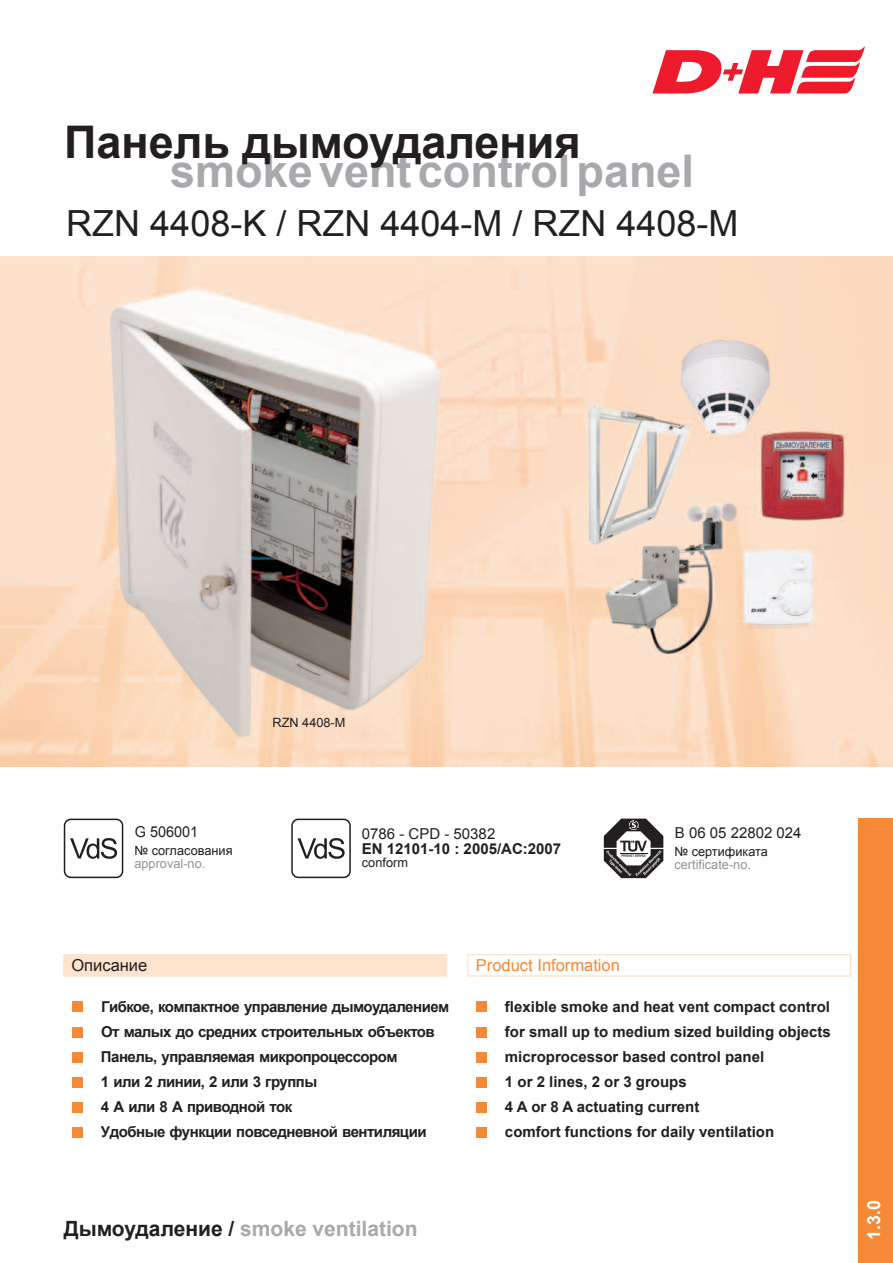
<style>
.page{position:relative;width:893px;height:1263px;background:#fff}
.page>*{position:absolute;margin:0;border:0;box-sizing:border-box;transform-origin:0 0}
.t1{font:700 45px "Arial";color:#a8a9ad}
.t2{font:700 45px "Arial";color:#231f20}
.t3{font:36px "Arial";color:#231f20}
.t4{font:700 21px "Arial";color:#a8a9ad}
.t5{font:700 18px "Arial";color:#fff}
.t6{font:16.5px "Arial";color:#f58938}
.t7{font:16.5px "Arial";color:#231f20}
.t8{font:700 15px/25.2px "Arial";color:#231f20}
.t9{font:700 15px/25.2px "Arial";letter-spacing:-.035em;color:#231f20}
.t10{font:15px "Arial";color:#231f20}
.t11{font:15px "Arial";color:#231f20;scale:.96 1}
.t12{font:12.75px "Arial";color:#231f20}
.t13{font:12.75px "Arial";color:#939598}
.s1{color:#231f20}
</style>
<div class="page">
<div style="left:859px;top:819px;width:34px;height:444px;background:#f58938"></div>
<img style="left:0;top:256px;width:893px;height:510px">
<div style="left:72px;top:1001px;width:11px;height:11px;background:#f58938"></div>
<div style="left:72px;top:1027px;width:11px;height:10px;background:#f58938"></div>
<div style="left:72px;top:1052px;width:11px;height:10px;background:#f58938"></div>
<div style="left:72px;top:1077px;width:11px;height:10px;background:#f58938"></div>
<div style="left:72px;top:1102px;width:11px;height:10px;background:#f58938"></div>
<div style="left:72px;top:1127px;width:11px;height:11px;background:#f58938"></div>
<div style="left:476px;top:1001px;width:11px;height:11px;background:#f58938"></div>
<div style="left:476px;top:1027px;width:11px;height:10px;background:#f58938"></div>
<div style="left:476px;top:1052px;width:11px;height:10px;background:#f58938"></div>
<div style="left:476px;top:1077px;width:11px;height:10px;background:#f58938"></div>
<div style="left:476px;top:1102px;width:11px;height:10px;background:#f58938"></div>
<div style="left:64px;top:955px;width:382px;height:21px;background:#fee4cf"></div>
<div style="left:63px;top:954px;width:384px;height:22px;border:1px solid #fee4cf"></div>
<div style="left:467px;top:954px;width:384px;height:22px;border:1px solid #fee4cf"></div>
<svg style="left:652px;top:46px;width:213px;height:47px"></svg>
<div style="left:476px;top:1127px;width:11px;height:11px;background:#f58938"></div>
<svg style="left:291px;top:819px;width:60px;height:59px"></svg>
<svg style="left:64px;top:819px;width:59px;height:59px"></svg>
<svg style="left:604px;top:819px;width:59px;height:59px"></svg>
<h1 class="t2" style="left:64px;top:112px;width:518px">Панель дымоудаления</h1>
<h1 class="t1" style="left:170px;top:141px;width:525px">smoke vent control panel</h1>
<h2 class="t3" style="left:66px;top:200px;width:674px">RZN 4408-K / RZN 4404-M / RZN 4408-M</h2>
<p class="t12" style="left:272px;top:714px;width:74px">RZN 4408-M</p>
<p class="t11" style="left:135px;top:822px;width:68px">G 506001</p>
<p class="t12" style="left:134px;top:842px;width:100px">№ согласования</p>
<p class="t13" style="left:134px;top:855px;width:72px">approval-no.</p>
<p class="t10" style="left:362px;top:823px;width:135px">0786 - CPD - 50382</p>
<p class="t8" style="left:362px;top:836px;width:201px">EN 12101-10 : 2005/AC:2007</p>
<p class="t12" style="left:362px;top:854px;width:48px">conform</p>
<p class="t10" style="left:675px;top:823px;width:128px">B 06 05 22802 024</p>
<p class="t12" style="left:674px;top:843px;width:95px">№ сертификата</p>
<p class="t13" style="left:674px;top:856px;width:78px">certificate-no.</p>
<p class="t7" style="left:71px;top:954px;width:77px">Описание</p>
<p class="t6" style="left:476px;top:955px;width:145px">Product Information</p>
<p class="t9" style="left:101px;top:994px;width:350px">Гибкое, компактное управление дымоудалением От малых до средних строительных объектов Панель, управляемая микропроцессором<br>1 или 2 линии, 2 или 3 группы<br>4 A или 8 А приводной ток<br>Удобные функции повседневной вентиляции</p>
<h3 class="t4" style="left:64px;top:1214px;width:355px"><span class="s1">Дымоудаление /</span> smoke ventilation</h3>
<p class="t8" style="left:505px;top:994px;width:327px">flexible smoke and heat vent compact control for small up to medium sized building objects microprocessor based control panel<br>1 or 2 lines, 2 or 3 groups<br>4 A or 8 A actuating current<br>comfort functions for daily ventilation</p>
<p class="t5" style="left:862px;top:1240px;width:42px;rotate:-90deg">1.3.0</p>
</div>
